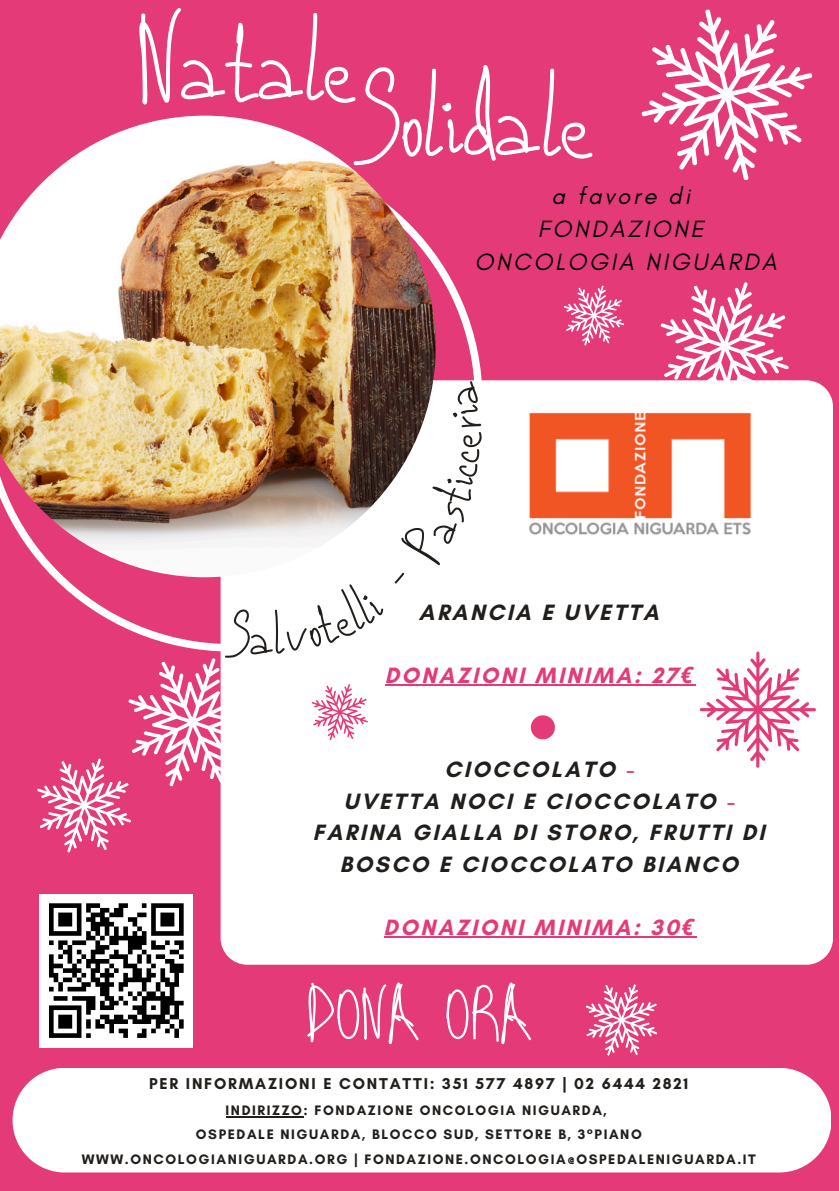
<style>
.page{position:relative;width:839px;height:1191px;background:#fff}
.page>*{position:absolute;margin:0;border:0;box-sizing:border-box;transform-origin:0 0}
.t1{font:143.2px "Aka Acid GR Real Adult";color:#fff}
.t2{font:82px "Aka Acid GR Real Adult";color:#fff}
.t3{font:italic 24px/33px "Glacial Indifference";letter-spacing:.11em;color:#000;text-align:center}
.t4{font:700 22.6px/31.6px "Glacial Indifference";letter-spacing:.11em;color:#211e1b;text-align:center}
.t5{font:700 22.6px "Glacial Indifference";letter-spacing:.11em;color:#e53a78}
.t6{font:700 16px "Glacial Indifference";letter-spacing:.11em;color:#211e1b}
.t7{font:700 14px/24.6px "Glacial Indifference";letter-spacing:.11em;color:#211e1b;text-align:center}
.s1{font-family:"Noto Sans";font-style:italic}
.s2{color:#e53a78}
</style>
<div class="page">
<div style="left:0;top:0;width:838px;height:1191px;background:#e53a78"></div>
<svg style="left:53px;top:254px;width:429px;height:332px"></svg>
<div style="left:220px;top:380px;width:612px;height:585px;background:#fff"></div>
<img style="left:0;top:116px;width:435px;height:461px">
<div style="left:13px;top:1068px;width:818px;height:105px;background:#fff;border-radius:52px"></div>
<svg style="left:699px;top:652px;width:116px;height:115px"></svg>
<hr style="left:384px;top:684px;width:311px;height:2px;background:#e53a78">
<hr style="left:383px;top:936px;width:313px;height:2px;background:#e53a78">
<svg style="left:641px;top:9px;width:172px;height:172px"></svg>
<svg style="left:586px;top:984px;width:71px;height:72px"></svg>
<svg style="left:554px;top:282px;width:261px;height:155px"></svg>
<svg style="left:531px;top:715px;width:24px;height:24px"></svg>
<img style="left:527px;top:401px;width:238px;height:147px">
<hr style="left:225px;top:1116px;width:78px;height:1px;background:#211e1b">
<div style="left:40px;top:894px;width:153px;height:153px;background:#fff"></div>
<svg style="left:49px;top:903px;width:135px;height:135px"></svg>
<svg style="left:37px;top:586px;width:348px;height:286px"></svg>
<svg style="left:393px;top:380px;width:89px;height:204px;background:#e4e1e0"></svg>
<h1 class="t1" style="left:135px;top:-12px;width:223px">Natale</h1>
<h1 class="t1" style="left:357px;top:44px;width:238px">Solidale</h1>
<h3 class="t3" style="left:474px;top:179px;width:303px">a favore di<br>FONDAZIONE<br>ONCOLOGIA NIGUARDA</h3>
<p class="t4" style="left:419px;top:596px;width:241px">ARANCIA E UVETTA</p>
<h1 class="t5" style="left:384px;top:661px;width:310px">DONAZIONI MINIMA: 27<span class="s1">€</span></h1>
<p class="t4" style="left:313px;top:754px;width:453px">CIOCCOLATO <span class="s2">-<br></span>UVETTA NOCI E CIOCCOLATO <span class="s2">-<br></span>FARINA GIALLA DI STORO, FRUTTI DI<br>BOSCO E CIOCCOLATO BIANCO</p>
<h5 class="t5" style="left:383px;top:913px;width:312px">DONAZIONI MINIMA: 30<span class="s1">€</span></h5>
<p class="t2" style="left:307px;top:973px;width:226px">DONA ORA</p>
<p class="t6" style="left:149px;top:1074px;width:540px">PER INFORMAZIONI E CONTATTI: 351 577 4897 | 02 6444 2821</p>
<p class="t7" style="left:82px;top:1098px;width:675px">INDIRIZZO: FONDAZIONE ONCOLOGIA NIGUARDA,<br>OSPEDALE NIGUARDA, BLOCCO SUD, SETTORE B, 3°PIANO<br>WWW.ONCOLOGIANIGUARDA.ORG | FONDAZIONE.ONCOLOGIA@OSPEDALENIGUARDA.IT</p>
</div>
